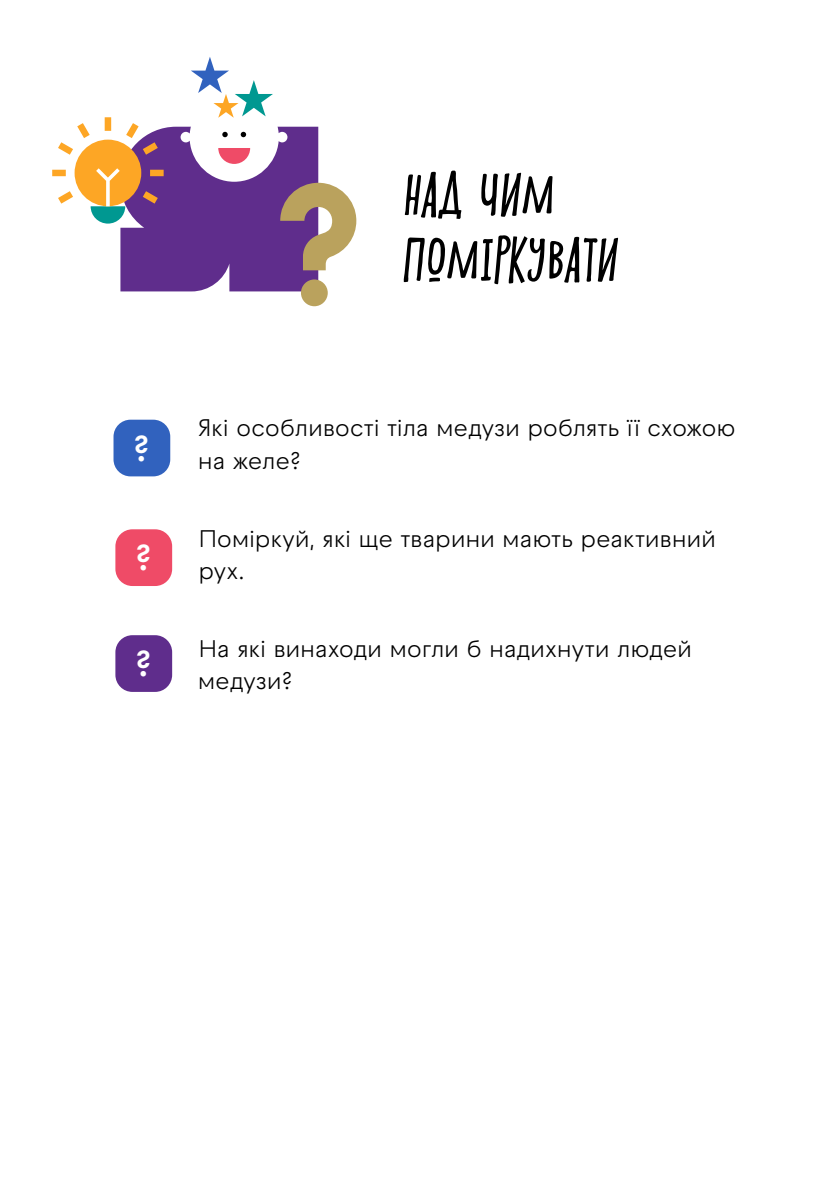
<style>
.page{position:relative;width:840px;height:1191px;background:#fff}
.page>*{position:absolute;margin:0;border:0;box-sizing:border-box;transform-origin:0 0}
.t1{font:italic 52px/65px "Shnobel";letter-spacing:-.025em;color:#000}
.t2{font:600 36px "Raptor V3 Premium";color:#fff}
.t3{font:24px/32.4px "Raptor V3 Premium";letter-spacing:-.015em;color:#000}
</style>
<div class="page">
<div style="left:113px;top:420px;width:57px;height:56px;background:#3162be;border-radius:17px"></div>
<svg style="left:52px;top:57px;width:304px;height:249px"></svg>
<div style="left:115px;top:529px;width:57px;height:57px;background:#ef4b67;border-radius:17px"></div>
<div style="left:115px;top:635px;width:57px;height:57px;background:#5f2d8c;border-radius:17px"></div>
<h1 class="t1" style="left:403px;top:162px;width:217px">НАД ЧИМ<br>ПОМІРКУВАТИ</h1>
<h2 class="t2" style="left:133px;top:422px;width:19px">?</h2>
<h2 class="t2" style="left:135px;top:531px;width:19px">?</h2>
<h2 class="t2" style="left:135px;top:637px;width:19px">?</h2>
<p class="t3" style="left:198px;top:412px;width:539px">Які особливості тіла медузи роблять її схожою на желе?</p>
<p class="t3" style="left:198px;top:522px;width:519px">Поміркуй, які ще тварини мають реактивний рух.</p>
<p class="t3" style="left:198px;top:632px;width:495px">На які винаходи могли б надихнути людей медузи?</p>
</div>
